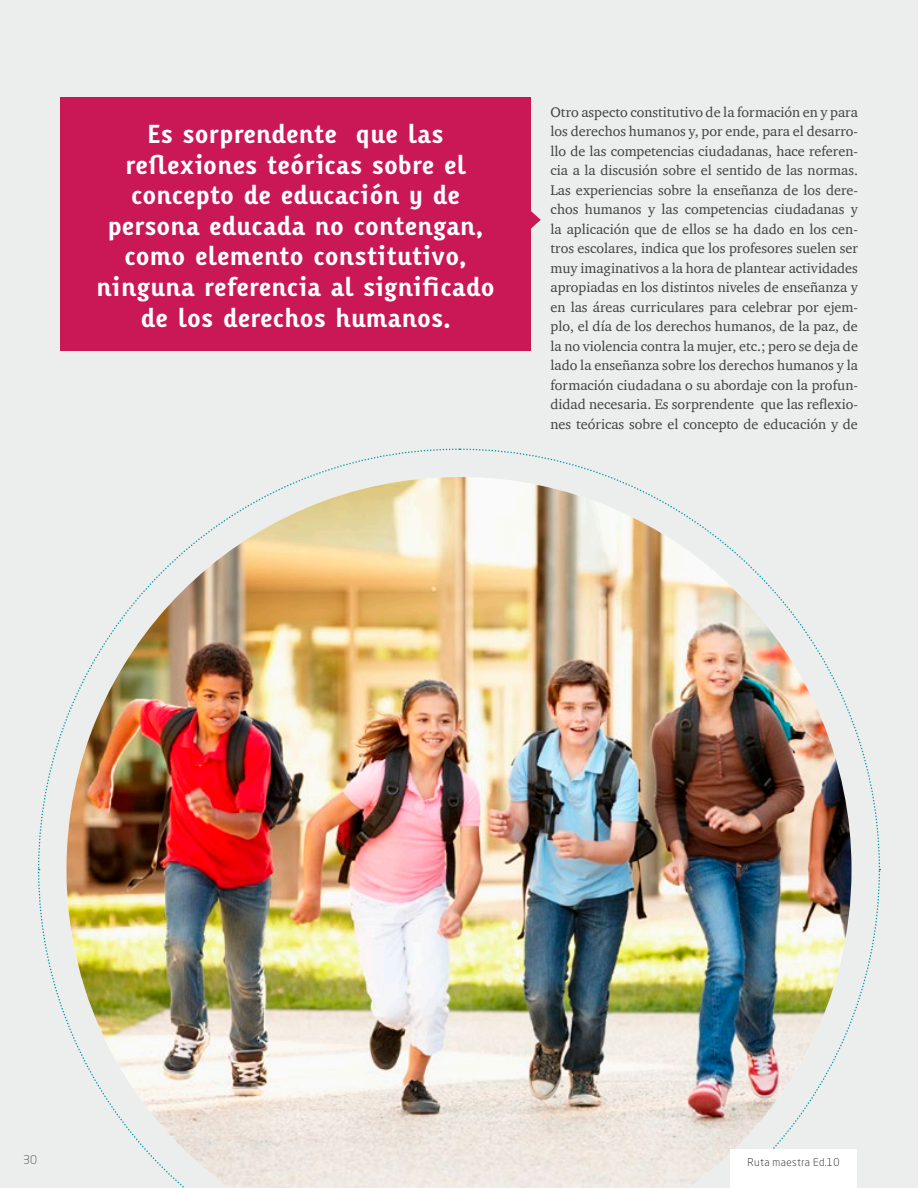
<style>
.page{position:relative;width:918px;height:1188px;background:#eceded}
.page>*{position:absolute;margin:0;border:0;box-sizing:border-box;transform-origin:0 0}
.t1{font:700 25.5px/30.6px "Karbid";color:#fff;text-align:center}
.t2{font:14.25px/19.5px "Charter ITC";color:#414140;text-align:justify}
.t3{font:300 12px "Neo Sans Pro";color:#4e4e4d}
.t4{font:300 10.5px "Neo Sans Pro";letter-spacing:.04em;color:#151616}
</style>
<div class="page">
<div style="left:60px;top:98px;width:471px;height:253px;background:#c91855"></div>
<svg style="left:531px;top:211px;width:10px;height:18px"></svg>
<img style="left:66px;top:477px;width:786px;height:711px">
<div style="left:730px;top:1149px;width:127px;height:39px;background:#fff"></div>
<h1 class="t1" style="left:96px;top:118px;width:400px">Es sorprendente que las reflexiones teóricas sobre el concepto de educación y de persona educada no contengan, como elemento constitutivo, ninguna referencia al significado de los derechos humanos.</h1>
<p class="t2" style="left:550px;top:102px;width:309px">Otro aspecto constitutivo de la formación en y para los derechos humanos y, por ende, para el desarro&shy;llo de las competencias ciudadanas, hace referen&shy;cia a la discusión sobre el sentido de las normas.<br>Las experiencias sobre la enseñanza de los dere&shy;chos humanos y las competencias ciudadanas y la aplicación que de ellos se ha dado en los cen&shy;tros escolares, indica que los profesores suelen ser muy imaginativos a la hora de plantear actividades apropiadas en los distintos niveles de enseñanza y en las áreas curriculares para celebrar por ejem&shy;plo, el día de los derechos humanos, de la paz, de la no violencia contra la mujer, etc.; pero se deja de lado la enseñanza sobre los derechos humanos y la formación ciudadana o su abordaje con la profun&shy;didad necesaria. Es sorprendente que las reflexio&shy;nes teóricas sobre el concepto de educación y de</p>
<p class="t3" style="left:23px;top:1152px;width:15px">30</p>
<p class="t4" style="left:747px;top:1156px;width:94px">Ruta maestra Ed.10</p>
</div>
